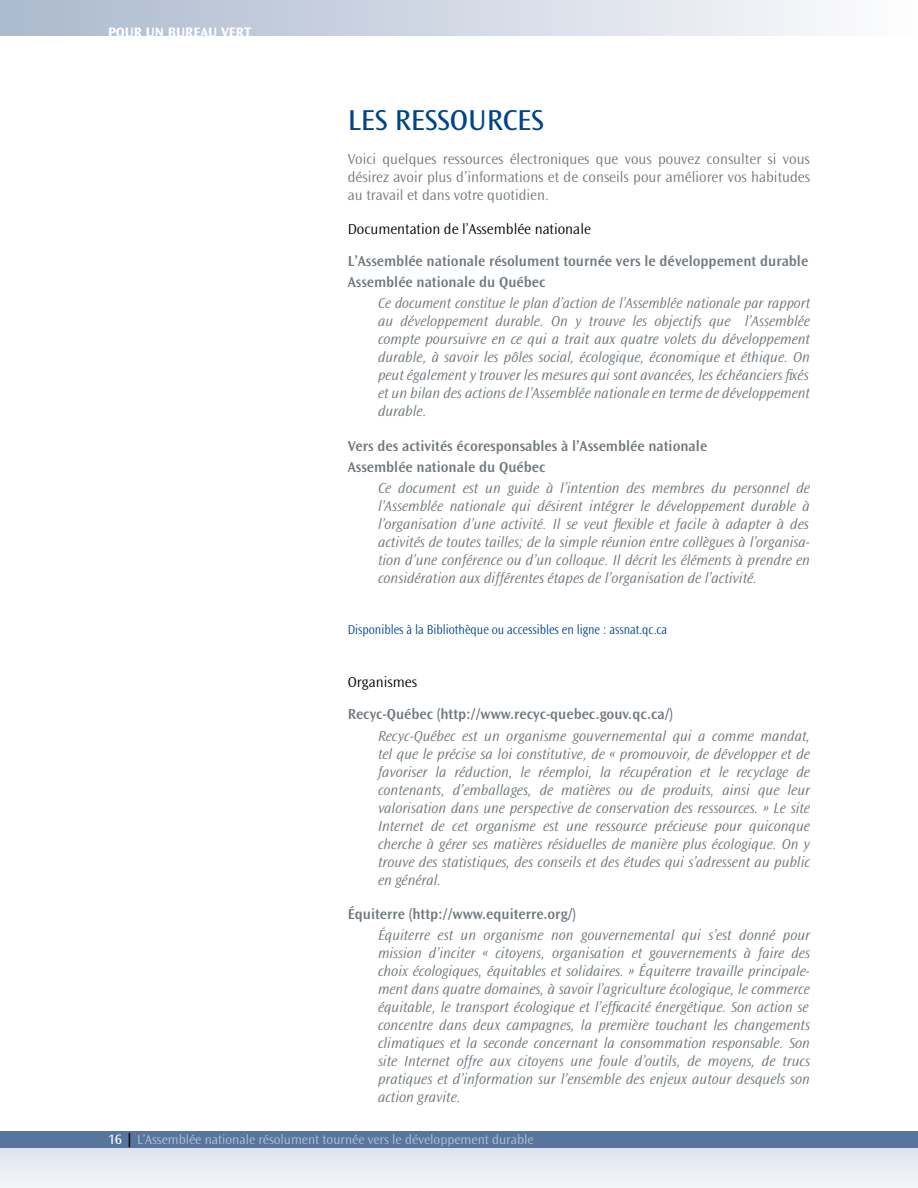
<style>
.page{position:relative;width:918px;height:1188px;background:#fff}
.page>*{position:absolute;margin:0;border:0;box-sizing:border-box;transform-origin:0 0}
.t1{font:30px "Ocean Sans";color:#048}
.t2{font:italic 300 15px/18px "Ocean Sans Std";color:#70787d;text-align:justify}
.t3{font:600 15px/21.3px "Ocean Sans Std";color:#70787d}
.t4{font:300 15px/18px "Ocean Sans Std";color:#70787d;text-align:justify}
.t5{font:300 15px "Ocean Sans Std";color:#000}
.t6{font:700 14.25px "Ocean Sans Std";color:#fff}
.t7{font:300 13.5px "Ocean Sans Std";color:#b9c2d6}
.t8{font:300 13.5px "Ocean Sans Std";color:#048;scale:.9 1}
.s1{font-weight:400;font-size:14.25px;color:#fff}
.s2{font-weight:700;font-size:14.25px;color:#000}
</style>
<div class="page">
<div style="left:0;top:1146px;width:918px;height:42px;background:#e9ecf2"></div>
<div style="left:0;top:1131px;width:918px;height:17px;background:#57759e"></div>
<div style="left:0;top:0;width:918px;height:36px;background:linear-gradient(to right,#aab8ce,#fdfcfe)"></div>
<p class="t6" style="left:108px;top:24px;width:145px">POUR UN BUREAU VERT</p>
<h1 class="t1" style="left:348px;top:104px;width:197px">LES RESSOURCES</h1>
<p class="t4" style="left:348px;top:150px;width:464px">Voici quelques ressources électroniques que vous pouvez consulter si vous désirez avoir plus d’informations et de conseils pour améliorer vos habitudes au travail et dans votre quotidien.</p>
<p class="t5" style="left:348px;top:221px;width:245px">Documentation de l’Assemblée nationale</p>
<p class="t3" style="left:348px;top:250px;width:462px">L’Assemblée nationale résolument tournée vers le développement durable<br>Assemblée nationale du Québec</p>
<p class="t2" style="left:378px;top:295px;width:434px">Ce document constitue le plan d’action de l’Assemblée nationale par rapport au développement durable. On y trouve les objectifs que l’Assemblée compte poursuivre en ce qui a trait aux quatre volets du développement durable, à savoir les pôles social, écologique, économique et éthique. On peut également y trouver les mesures qui sont avancées, les échéanciers fixés et un bilan des actions de l’Assemblée nationale en terme de développement durable.</p>
<p class="t3" style="left:348px;top:435px;width:361px">Vers des activités écoresponsables à l’Assemblée nationale<br>Assemblée nationale du Québec</p>
<p class="t2" style="left:378px;top:479px;width:434px">Ce document est un guide à l’intention des membres du personnel de l’Assemblée nationale qui désirent intégrer le développement durable à l’organisation d’une activité. Il se veut flexible et facile à adapter à des activités de toutes tailles; de la simple réunion entre collègues à l’organisa&shy;tion d’une conférence ou d’un colloque. Il décrit les éléments à prendre en considération aux différentes étapes de l’organisation de l’activité.</p>
<p class="t8" style="left:348px;top:622px;width:356px">Disponibles à la Bibliothèque ou accessibles en ligne : assnat.qc.ca</p>
<p class="t5" style="left:348px;top:674px;width:71px">Organismes</p>
<p class="t3" style="left:348px;top:704px;width:327px">Recyc-Québec (http://www.recyc-quebec.gouv.qc.ca/)</p>
<p class="t2" style="left:378px;top:727px;width:434px">Recyc-Québec est un organisme gouvernemental qui a comme mandat, tel que le précise sa loi constitutive, de « promouvoir, de développer et de favoriser la réduction, le réemploi, la récupération et le recyclage de contenants, d’emballages, de matières ou de produits, ainsi que leur valorisation dans une perspective de conservation des ressources. » Le site Internet de cet organisme est une ressource précieuse pour quiconque cherche à gérer ses matières résiduelles de manière plus écologique. On y trouve des statistiques, des conseils et des études qui s’adressent au public en général.</p>
<p class="t3" style="left:348px;top:903px;width:230px">Équiterre (http://www.equiterre.org/)</p>
<p class="t2" style="left:378px;top:926px;width:434px">Équiterre est un organisme non gouvernemental qui s’est donné pour mission d’inciter « citoyens, organisation et gouvernements à faire des choix écologiques, équitables et solidaires. » Équiterre travaille principale&shy;ment dans quatre domaines, à savoir l’agriculture écologique, le commerce équitable, le transport écologique et l’efficacité énergétique. Son action se concentre dans deux campagnes, la première touchant les changements climatiques et la seconde concernant la consommation responsable. Son site Internet offre aux citoyens une foule d’outils, de moyens, de trucs pratiques et d’information sur l’ensemble des enjeux autour desquels son action gravite.</p>
<p class="t7" style="left:108px;top:1132px;width:427px"><span class="s1">16</span> <span class="s2">|</span> L’Assemblée nationale résolument tournée vers le développement durable</p>
</div>
